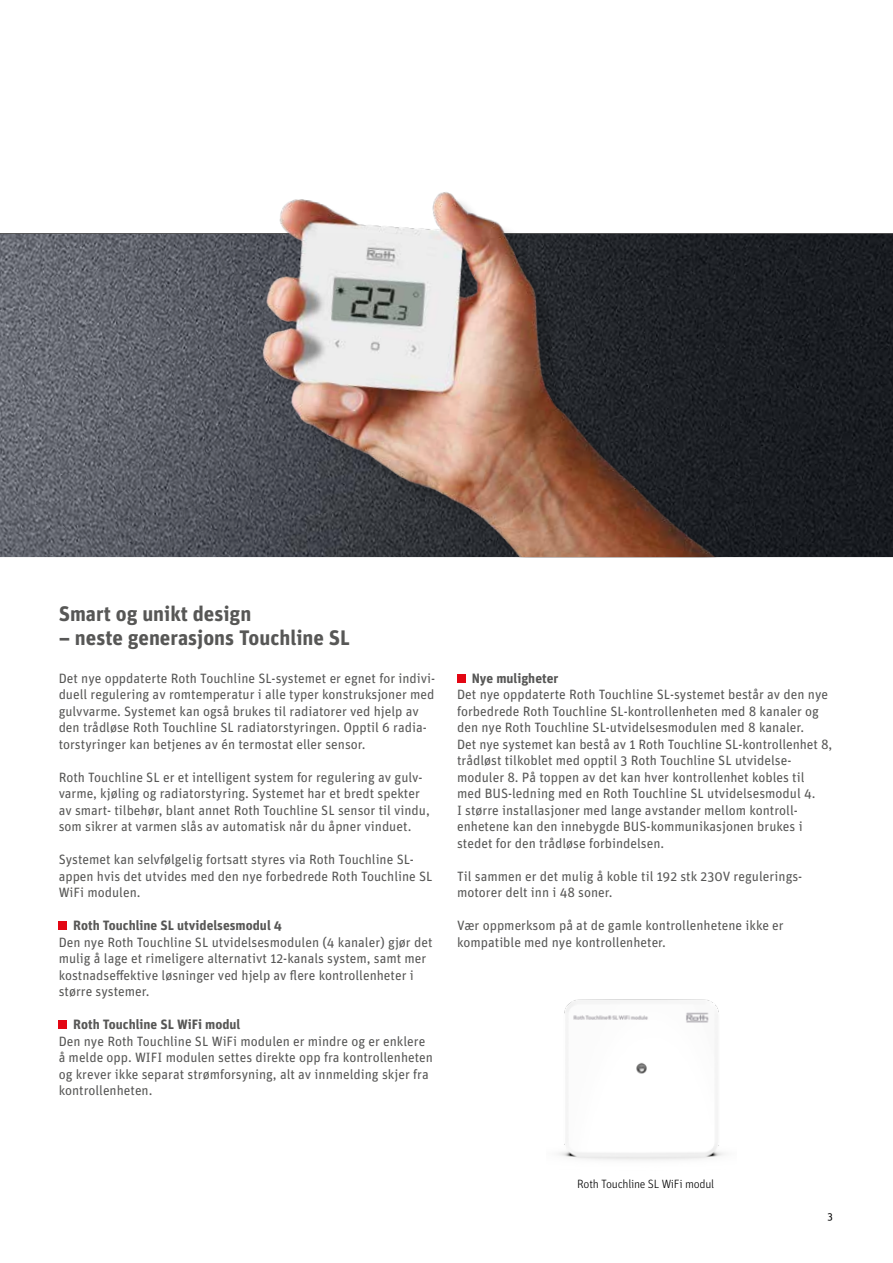
<style>
.page{position:relative;width:893px;height:1263px;background:#fff}
.page>*{position:absolute;margin:0;border:0;box-sizing:border-box;transform-origin:0 0}
.t1{font:700 21px "Unit OT";color:#575756}
.t2{font:13.5px/16.5px "Unit OT";color:#575756}
.t3{font:700 13.5px "Unit OT";color:#575756}
.t4{font:300 12px "Unit OT";letter-spacing:-.02em;color:#000}
.t5{font:10.5px "Unit OT";color:#000}
</style>
<div class="page">
<img style="left:0;top:234px;width:893px;height:323px">
<img style="left:219px;top:192px;width:557px;height:365px">
<img style="left:559px;top:999px;width:165px;height:161px">
<div style="left:59px;top:922px;width:8px;height:8px;background:#e30613"></div>
<div style="left:59px;top:1021px;width:8px;height:8px;background:#e30613"></div>
<div style="left:457px;top:674px;width:9px;height:9px;background:#e30613"></div>
<h1 class="t1" style="left:59px;top:599px;width:194px">Smart og unikt design</h1>
<h1 class="t1" style="left:59px;top:623px;width:293px">– neste generasjons Touchline SL</h1>
<p class="t2" style="left:59px;top:669px;width:378px">Det nye oppdaterte Roth Touchline SL-systemet er egnet for indivi&shy;duell regulering av romtemperatur i alle typer konstruksjoner med gulvvarme. Systemet kan også brukes til radiatorer ved hjelp av den trådløse Roth Touchline SL radiatorstyringen. Opptil 6 radia&shy;torstyringer kan betjenes av én termostat eller sensor.</p>
<p class="t2" style="left:59px;top:768px;width:373px">Roth Touchline SL er et intelligent system for regulering av gulv&shy;varme, kjøling og radiatorstyring. Systemet har et bredt spekter av smart- tilbehør, blant annet Roth Touchline SL sensor til vindu, som sikrer at varmen slås av automatisk når du åpner vinduet.</p>
<p class="t2" style="left:59px;top:851px;width:375px">Systemet kan selvfølgelig fortsatt styres via Roth Touchline SL&shy;appen hvis det utvides med den nye forbedrede Roth Touchline SL<br>WiFi modulen.</p>
<p class="t3" style="left:73px;top:917px;width:210px">Roth Touchline SL utvidelsesmodul 4</p>
<p class="t2" style="left:59px;top:933px;width:375px">Den nye Roth Touchline SL utvidelsesmodulen (4 kanaler) gjør det mulig å lage et rimeligere alternativt 12-kanals system, samt mer kostnadseffektive løsninger ved hjelp av flere kontrollenheter i større systemer.</p>
<p class="t3" style="left:73px;top:1016px;width:169px">Roth Touchline SL WiFi modul</p>
<p class="t2" style="left:59px;top:1032px;width:376px">Den nye Roth Touchline SL WiFi modulen er mindre og er enklere å melde opp. WIFI modulen settes direkte opp fra kontrollenheten og krever ikke separat strømforsyning, alt av innmelding skjer fra kontrollenheten.</p>
<p class="t3" style="left:472px;top:669px;width:88px">Nye muligheter</p>
<p class="t2" style="left:457px;top:686px;width:377px">Det nye oppdaterte Roth Touchline SL-systemet består av den nye forbedrede Roth Touchline SL-kontrollenheten med 8 kanaler og den nye Roth Touchline SL-utvidelsesmodulen med 8 kanaler.<br>Det nye systemet kan bestå av 1 Roth Touchline SL-kontrollenhet 8, trådløst tilkoblet med opptil 3 Roth Touchline SL utvidelse&shy;moduler 8. På toppen av det kan hver kontrollenhet kobles til<br>med BUS-ledning med en Roth Touchline SL utvidelsesmodul 4.<br>I større installasjoner med lange avstander mellom kontroll&shy;enhetene kan den innebygde BUS-kommunikasjonen brukes i stedet for den trådløse forbindelsen.</p>
<p class="t2" style="left:457px;top:867px;width:347px">Til sammen er det mulig å koble til 192 stk 230V regulerings&shy;motorer delt inn i 48 soner.</p>
<p class="t2" style="left:457px;top:917px;width:328px">Vær oppmerksom på at de gamle kontrollenhetene ikke er kompatible med nye kontrollenheter.</p>
<p class="t4" style="left:577px;top:1177px;width:138px">Roth Touchline SL WiFi modul</p>
<p class="t5" style="left:827px;top:1210px;width:7px">3</p>
</div>
